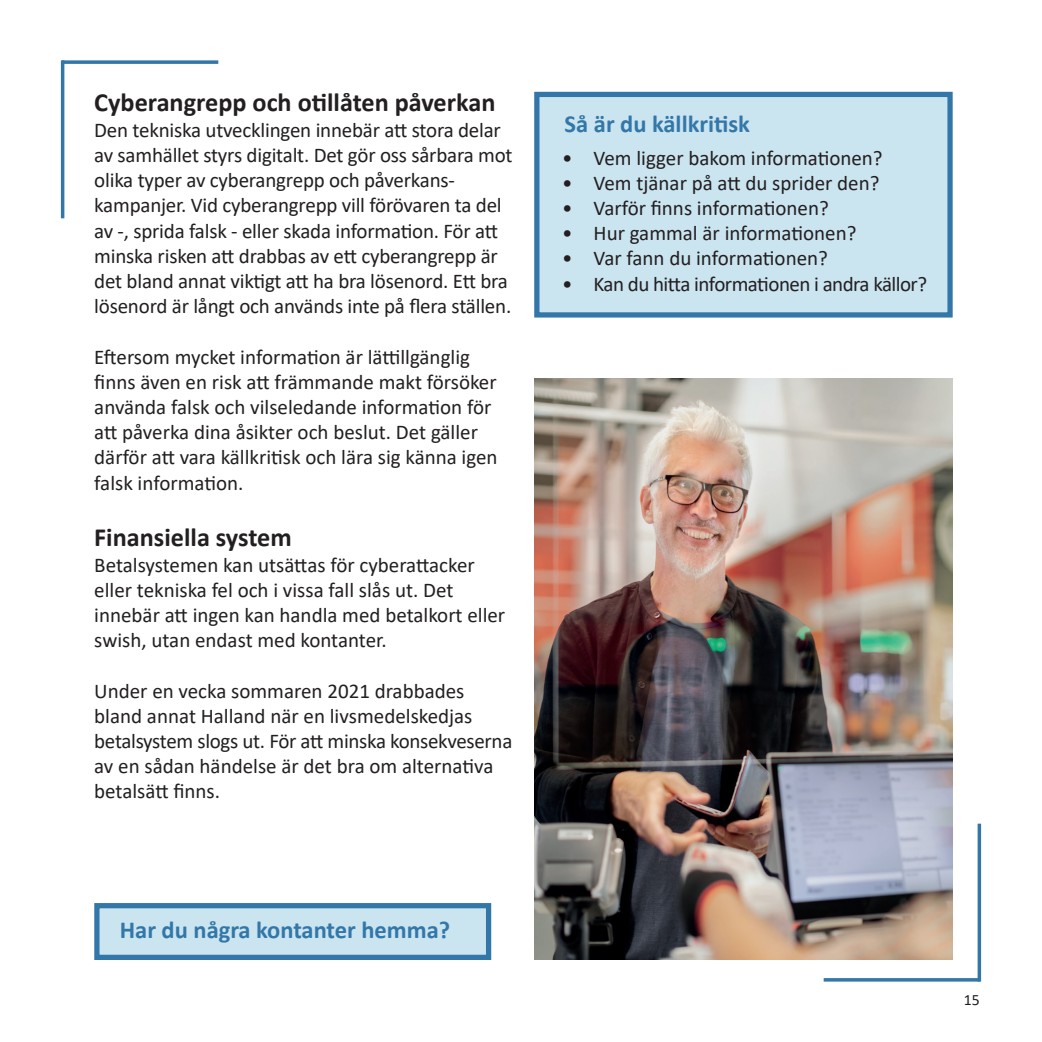
<style>
.page{position:relative;width:1042px;height:1042px;background:#fff}
.page>*{position:absolute;margin:0;border:0;box-sizing:border-box;transform-origin:0 0}
.Rubrik_3{font:700 26.25px "Calibri";color:#231f20}
.Rubrik_i_faktaruta{font:700 24.5px "Calibri";color:#3377a8}
.Brödtext_-_löpande{font:21px/25.2px "Calibri";letter-spacing:-.01em;color:#231f20}
.t1{font:15.75px "Calibri";color:#231f20}
</style>
<div class="page">
<svg style="left:977px;top:823px;width:4px;height:158px"></svg>
<hr style="left:823px;top:978px;width:157px;height:3px;background:#3377a8">
<hr style="left:61px;top:60px;width:3px;height:158px;background:#3377a8">
<svg style="left:62px;top:60px;width:156px;height:4px"></svg>
<div style="left:534px;top:92px;width:418px;height:225px;background:#cae4f0;border:5px solid #3377a8"></div>
<img style="left:534px;top:379px;width:418px;height:581px">
<div style="left:94px;top:903px;width:397px;height:57px;background:#cae4f0;border:5px solid #3377a8"></div>
<h3 class="Rubrik_3" style="left:94px;top:84px;width:403px">Cyberangrepp och otillåten påverkan</h3>
<p class="Brödtext_-_löpande" style="left:94px;top:117px;width:420px">Den tekniska utvecklingen innebär att stora delar av samhället styrs digitalt. Det gör oss sårbara mot olika typer av cyberangrepp och påverkans-</p>
<p class="Brödtext_-_löpande" style="left:94px;top:192px;width:418px">kampanjer. Vid cyberangrepp vill förövaren ta del av -, sprida falsk - eller skada information. För att minska risken att drabbas av ett cyberangrepp är det bland annat viktigt att ha bra lösenord. Ett bra lösenord är långt och används inte på flera ställen.</p>
<p class="Brödtext_-_löpande" style="left:94px;top:343px;width:404px">Eftersom mycket information är lättillgänglig finns även en risk att främmande makt försöker</p>
<p class="Brödtext_-_löpande" style="left:94px;top:394px;width:405px">använda falsk och vilseledande information för att påverka dina åsikter och beslut. Det gäller därför att vara källkritisk och lära sig känna igen falsk information.</p>
<h3 class="Rubrik_3" style="left:94px;top:519px;width:199px">Finansiella system</h3>
<p class="Brödtext_-_löpande" style="left:94px;top:551px;width:382px">Betalsystemen kan utsättas för cyberattacker</p>
<p class="Brödtext_-_löpande" style="left:94px;top:576px;width:412px">eller tekniska fel och i vissa fall slås ut. Det innebär att ingen kan handla med betalkort eller swish, utan endast med kontanter.</p>
<p class="Brödtext_-_löpande" style="left:94px;top:677px;width:380px">Under en vecka sommaren 2021 drabbades bland annat Halland när en livsmedelskedjas</p>
<p class="Brödtext_-_löpande" style="left:94px;top:728px;width:420px">betalsystem slogs ut. För att minska konsekveserna av en sådan händelse är det bra om alternativa betalsätt finns.</p>
<h3 class="Rubrik_i_faktaruta" style="left:120px;top:913px;width:332px">Har du några kontanter hemma?</h3>
<h3 class="Rubrik_i_faktaruta" style="left:565px;top:106px;width:187px">Så är du källkritisk</h3>
<p class="Brödtext_-_löpande" style="left:562px;top:144px;width:322px">• Vem ligger bakom informationen?</p>
<p class="Brödtext_-_löpande" style="left:562px;top:170px;width:319px">• Vem tjänar på att du sprider den?</p>
<p class="Brödtext_-_löpande" style="left:562px;top:195px;width:268px">• Varför finns informationen?</p>
<p class="Brödtext_-_löpande" style="left:562px;top:220px;width:296px">• Hur gammal är informationen?</p>
<p class="Brödtext_-_löpande" style="left:562px;top:245px;width:267px">• Var fann du informationen?</p>
<p class="Brödtext_-_löpande" style="left:562px;top:270px;width:366px">• Kan du hitta informationen i andra källor?</p>
<p class="t1" style="left:964px;top:989px;width:17px">15</p>
</div>
